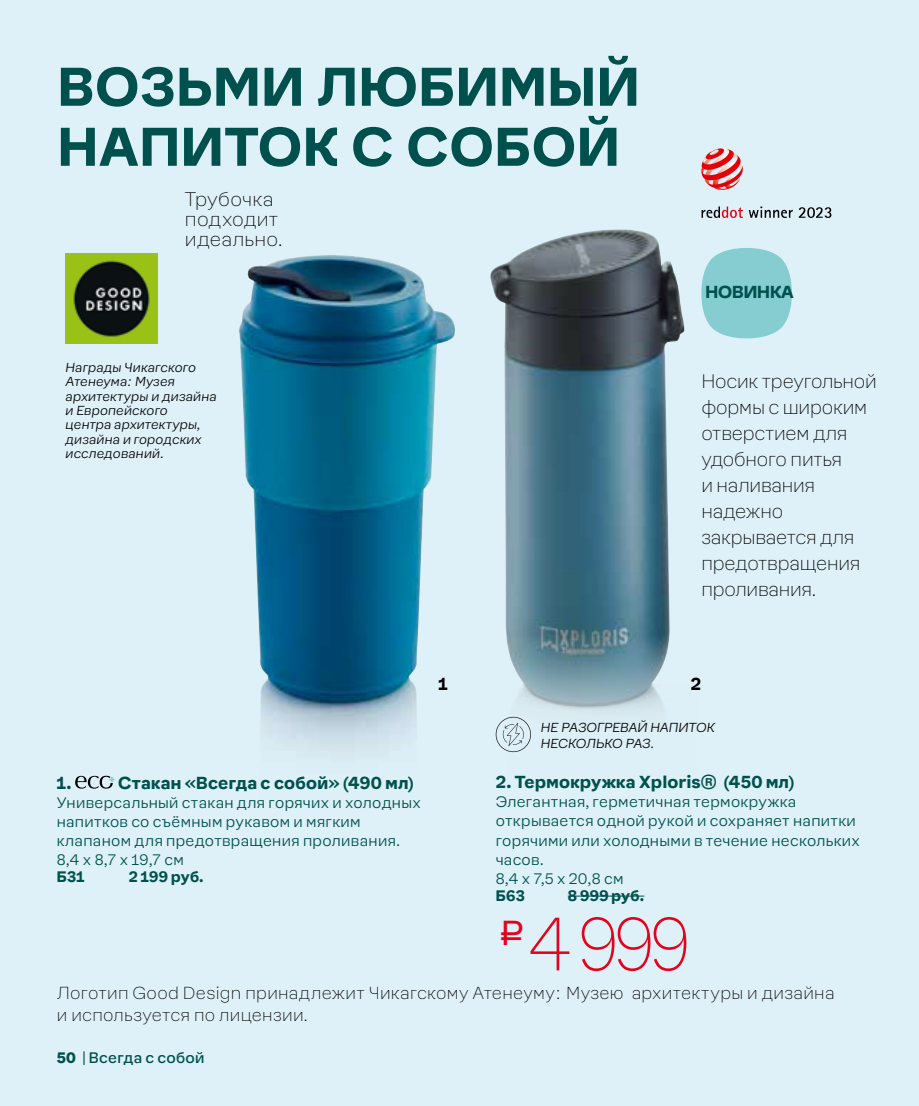
<style>
.page{position:relative;width:919px;height:1106px;background:#fff}
.page>*{position:absolute;margin:0;border:0;box-sizing:border-box;transform-origin:0 0}
.t1{font:100 69.2px "Earl Sans";color:#e4031c;scale:.9 1}
.t2{font:700 50px/60px "Earl Sans";letter-spacing:.025em;color:#00514e}
.t3{font:100 18px/26px "Earl Sans";letter-spacing:-.01em;color:#000}
.t4{font:100 18px/20px "Earl Sans";letter-spacing:.015em;color:#000}
.t5{font:100 16px/22px "Earl Sans";letter-spacing:.02em;color:#000}
.t6{font:700 16px "Earl Sans";letter-spacing:.02em;color:#00514e}
.t7{font:700 16px "Earl Sans";color:#00514e}
.t8{font:700 16px "Earl Sans";color:#000}
.t9{font:300 14px/19.2px "Earl Sans";letter-spacing:.025em;color:#00514e}
.t10{font:14px "Earl Sans";letter-spacing:.025em;color:#00514e}
.t11{font:700 14px "Earl Sans";letter-spacing:.025em;color:#00514e}
.t12{font:italic 300 12px/14.4px "Earl Sans";letter-spacing:.01em;color:#000}
.t13{font:italic 300 12px/16.6px "Earl Sans";letter-spacing:-.01em;color:#000}
.s1{font-weight:900}
</style>
<div class="page">
<div style="left:0;top:0;width:918px;height:1106px;background:#dff1f8"></div>
<svg style="left:701px;top:206px;width:130px;height:12px"></svg>
<svg style="left:701px;top:148px;width:41px;height:42px"></svg>
<img style="left:490px;top:229px;width:195px;height:524px">
<svg style="left:495px;top:717px;width:36px;height:35px"></svg>
<img style="left:239px;top:255px;width:216px;height:496px">
<img style="left:66px;top:254px;width:92px;height:89px">
<svg style="left:75px;top:775px;width:40px;height:13px"></svg>
<hr style="left:567px;top:895px;width:77px;height:1px;background:#00514e">
<svg style="left:701px;top:248px;width:90px;height:90px;background:#93d2d7"></svg>
<h2 class="t2" style="left:58px;top:52px;width:583px">ВОЗЬМИ ЛЮБИМЫЙ<br>НАПИТОК С СОБОЙ</h2>
<p class="t4" style="left:185px;top:188px;width:99px">Трубочка подходит идеально.</p>
<p class="t12" style="left:66px;top:359px;width:153px">Награды Чикагского<br>Атенеума: Музея архитектуры и дизайна и Европейского<br>центра архитектуры, дизайна и городских исследований.</p>
<p class="t7" style="left:705px;top:278px;width:90px">НОВИНКА</p>
<p class="t3" style="left:701px;top:367px;width:177px">Носик треугольной формы с широким отверстием для удобного питья<br>и наливания надежно закрывается для предотвращения проливания.</p>
<p class="t6" style="left:57px;top:768px;width:16px">1.</p>
<p class="t6" style="left:118px;top:768px;width:297px">Стакан «Всегда с собой» (490 мл)</p>
<p class="t9" style="left:57px;top:792px;width:365px">Универсальный стакан для горячих и холодных напитков со съёмным рукавом и мягким клапаном для предотвращения проливания.<br>8,4 x 8,7 x 19,7 см</p>
<p class="t11" style="left:57px;top:864px;width:29px">Б31</p>
<p class="t11" style="left:129px;top:864px;width:76px">2 199 руб.</p>
<p class="t8" style="left:438px;top:670px;width:11px">1</p>
<p class="t8" style="left:690px;top:670px;width:12px">2</p>
<p class="t13" style="left:541px;top:718px;width:175px">НЕ РАЗОГРЕВАЙ НАПИТОК<br>НЕСКОЛЬКО РАЗ.</p>
<p class="t6" style="left:495px;top:768px;width:300px">2. Термокружка Xploris® (450 мл)</p>
<p class="t9" style="left:495px;top:791px;width:366px">Элегантная, герметичная термокружка открывается одной рукой и сохраняет напитки горячими или холодными в течение нескольких часов.<br>8,4 x 7,5 x 20,8 см</p>
<p class="t11" style="left:495px;top:883px;width:31px">Б63</p>
<p class="t11" style="left:567px;top:883px;width:78px">8 999 руб.</p>
<h1 class="t1" style="left:495px;top:888px;width:218px"><sup>a</sup> 4 999</h1>
<p class="t5" style="left:57px;top:980px;width:779px">Логотип Good Design принадлежит Чикагскому Атенеуму: Музею архитектуры и дизайна и используется по лицензии.</p>
<p class="t10" style="left:82px;top:1046px;width:124px">| Всегда с собой</p>
<p class="t10" style="left:57px;top:1046px;width:120px"><span class="s1">50</span> Kids &amp; Toys</p>
</div>
